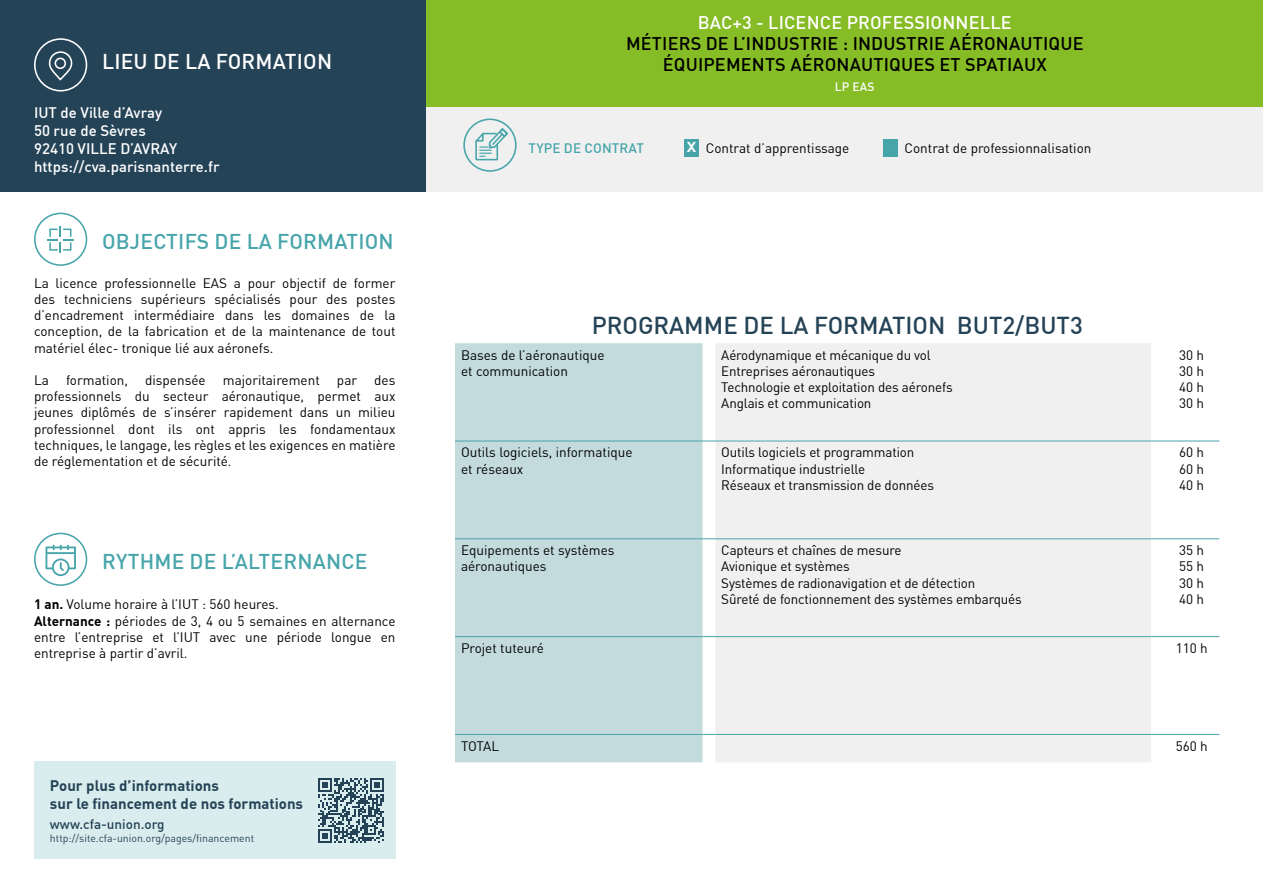
<style>
.page{position:relative;width:1263px;height:893px;background:#fff}
.page>*{position:absolute;margin:0;border:0;box-sizing:border-box;transform-origin:0 0}
.t1{font:500 24px "DIN Pro";color:#254357}
.t2{font:500 21px "DIN Pro";letter-spacing:.01em;color:#47a5aa}
.t3{font:500 21px "DIN Pro";letter-spacing:.01em;color:#fff}
.t4{font:500 18px/21px "DIN Pro";letter-spacing:.01em;color:#000;text-align:center}
.t5{font:500 18px "DIN Pro";letter-spacing:.01em;color:#fff}
.t6{font:500 15px/18px "DIN Pro";color:#fff}
.t7{font:700 15px/18px "DIN Pro";color:#254357}
.t8{font:13.5px/16.2px "DIN Pro";letter-spacing:-.01em;color:#000}
.t9{font:500 13.5px "DIN Pro";color:#254357}
.t10{font:500 13.5px "DIN Pro";letter-spacing:.01em;color:#47a5aa}
.t11{font:500 12px "DIN Pro";color:#fff}
.t12{font:10.5px "DIN Pro";color:#254357}
.s1{font-weight:700}
.s2{font-weight:500;font-size:20.25px;color:#fff}
</style>
<div class="page">
<div style="left:34px;top:761px;width:361px;height:98px;background:#daedee"></div>
<svg style="left:318px;top:778px;width:66px;height:65px"></svg>
<div style="left:425px;top:106px;width:838px;height:85px;background:#f0f0f0"></div>
<div style="left:425px;top:0;width:838px;height:106px;background:#86bc25"></div>
<div style="left:463px;top:119px;width:54px;height:53px;border:2px solid #47a5aa;border-radius:50%"></div>
<svg style="left:475px;top:127px;width:34px;height:34px"></svg>
<div style="left:0;top:0;width:425px;height:191px;background:#254357"></div>
<svg style="left:34px;top:38px;width:54px;height:54px"></svg>
<div style="left:34px;top:213px;width:53px;height:53px;border:2px solid #47a5aa;border-radius:50%"></div>
<svg style="left:47px;top:226px;width:27px;height:27px"></svg>
<svg style="left:34px;top:533px;width:53px;height:53px"></svg>
<div style="left:684px;top:139px;width:15px;height:17px;background:#47a5aa"></div>
<div style="left:883px;top:139px;width:15px;height:17px;background:#47a5aa"></div>
<div style="left:455px;top:343px;width:247px;height:419px;background:#c3dbdd"></div>
<div style="left:715px;top:343px;width:436px;height:419px;background:#f0f0f0"></div>
<hr style="left:455px;top:441px;width:247px;height:1px;background:#47a5aa">
<svg style="left:702px;top:441px;width:13px;height:1px"></svg>
<hr style="left:715px;top:441px;width:436px;height:1px;background:#47a5aa">
<svg style="left:1151px;top:441px;width:13px;height:1px"></svg>
<hr style="left:1164px;top:441px;width:55px;height:1px;background:#47a5aa">
<hr style="left:455px;top:538px;width:247px;height:1px;background:#47a5aa">
<svg style="left:702px;top:538px;width:13px;height:1px"></svg>
<hr style="left:715px;top:538px;width:436px;height:1px;background:#47a5aa">
<svg style="left:1151px;top:538px;width:13px;height:1px"></svg>
<hr style="left:1164px;top:538px;width:55px;height:1px;background:#47a5aa">
<hr style="left:455px;top:636px;width:247px;height:1px;background:#47a5aa">
<svg style="left:702px;top:636px;width:13px;height:1px"></svg>
<hr style="left:715px;top:636px;width:436px;height:1px;background:#47a5aa">
<svg style="left:1151px;top:636px;width:13px;height:1px"></svg>
<hr style="left:1164px;top:636px;width:55px;height:1px;background:#47a5aa">
<hr style="left:455px;top:734px;width:247px;height:1px;background:#47a5aa">
<svg style="left:702px;top:734px;width:13px;height:1px"></svg>
<hr style="left:715px;top:734px;width:436px;height:1px;background:#47a5aa">
<svg style="left:1151px;top:734px;width:13px;height:1px"></svg>
<hr style="left:1164px;top:734px;width:55px;height:1px;background:#47a5aa">
<h2 class="t3" style="left:102px;top:48px;width:232px">LIEU DE LA FORMATION</h2>
<p class="t6" style="left:34px;top:103px;width:187px">IUT de Ville d’Avray<br>50 rue de Sèvres<br>92410 VILLE D’AVRAY https://cva.parisnanterre.fr</p>
<h2 class="t2" style="left:102px;top:228px;width:293px">OBJECTIFS DE LA FORMATION</h2>
<p class="t8" style="left:34px;top:275px;width:363px;text-align:justify">La licence professionnelle EAS a pour objectif de former des techniciens supérieurs spécialisés pour des postes d’encadrement intermédiaire dans les domaines de la conception, de la fabrication et de la maintenance de tout matériel élec- tronique lié aux aéronefs.</p>
<p class="t8" style="left:34px;top:372px;width:16px">La</p>
<p class="t8" style="left:66px;top:372px;width:63px">formation,</p>
<p class="t8" style="left:145px;top:372px;width:62px">dispensée</p>
<p class="t8" style="left:223px;top:372px;width:98px">majoritairement</p>
<p class="t8" style="left:337px;top:372px;width:22px">par</p>
<p class="t8" style="left:34px;top:372px;width:363px;text-align:justify;text-indent:340px">des professionnels du secteur aéronautique, permet aux jeunes diplômés de s’insérer rapidement dans un milieu professionnel dont ils ont appris les fondamentaux techniques, le langage, les règles et les exigences en matière de réglementation et de sécurité.</p>
<h2 class="t2" style="left:102px;top:548px;width:267px">RYTHME DE L’ALTERNANCE</h2>
<p class="t8" style="left:34px;top:596px;width:363px"><span class="s1">1 an.</span> Volume horaire à l’IUT : 560 heures.<br><span class="s1">Alternance :</span> périodes de 3, 4 ou 5 semaines en alternance entre l’entreprise et l’IUT avec une période longue en entreprise à partir d’avril.</p>
<p class="t7" style="left:50px;top:776px;width:255px">Pour plus d’informations<br>sur le financement de nos formations</p>
<p class="t9" style="left:50px;top:816px;width:116px">www.cfa-union.org</p>
<p class="t12" style="left:50px;top:832px;width:206px">http://site.cfa-union.org/pages/financement</p>
<h3 class="t5" style="left:698px;top:11px;width:315px">BAC+3 - LICENCE PROFESSIONNELLE</h3>
<h3 class="t4" style="left:626px;top:33px;width:459px">MÉTIERS DE L’INDUSTRIE : INDUSTRIE AÉRONAUTIQUE<br>ÉQUIPEMENTS AÉRONAUTIQUES ET SPATIAUX</h3>
<p class="t11" style="left:835px;top:79px;width:41px">LP EAS</p>
<p class="t10" style="left:529px;top:140px;width:117px">TYPE DE CONTRAT</p>
<p class="t8" style="left:686px;top:140px;width:164px"><span class="s2">x</span> Contrat d’apprentissage</p>
<p class="t8" style="left:904px;top:140px;width:188px">Contrat de professionnalisation</p>
<h1 class="t1" style="left:592px;top:310px;width:493px">PROGRAMME DE LA FORMATION BUT2/BUT3</h1>
<p class="t8" style="left:461px;top:346px;width:145px">Bases de l’aéronautique et communication</p>
<p class="t8" style="left:721px;top:346px;width:233px">Aérodynamique et mécanique du vol<br>Entreprises aéronautiques<br>Technologie et exploitation des aéronefs<br>Anglais et communication</p>
<p class="t8" style="left:1179px;top:346px;width:27px;text-align:justify">30 h 30 h 40 h 30 h</p>
<p class="t8" style="left:461px;top:444px;width:173px">Outils logiciels, informatique et réseaux</p>
<p class="t8" style="left:721px;top:444px;width:214px">Outils logiciels et programmation<br>Informatique industrielle<br>Réseaux et transmission de données</p>
<p class="t8" style="left:1179px;top:444px;width:27px;text-align:justify">60 h 60 h 40 h</p>
<p class="t8" style="left:461px;top:542px;width:155px">Equipements et systèmes aéronautiques</p>
<p class="t8" style="left:721px;top:542px;width:302px">Capteurs et chaînes de mesure<br>Avionique et systèmes<br>Systèmes de radionavigation et de détection<br>Sûreté de fonctionnement des systèmes embarqués</p>
<p class="t8" style="left:1179px;top:542px;width:27px;text-align:justify">35 h 55 h 30 h 40 h</p>
<p class="t8" style="left:461px;top:640px;width:84px">Projet tuteuré</p>
<p class="t8" style="left:1176px;top:640px;width:34px">110 h</p>
<p class="t8" style="left:461px;top:737px;width:40px">TOTAL</p>
<p class="t8" style="left:1176px;top:737px;width:34px">560 h</p>
</div>
